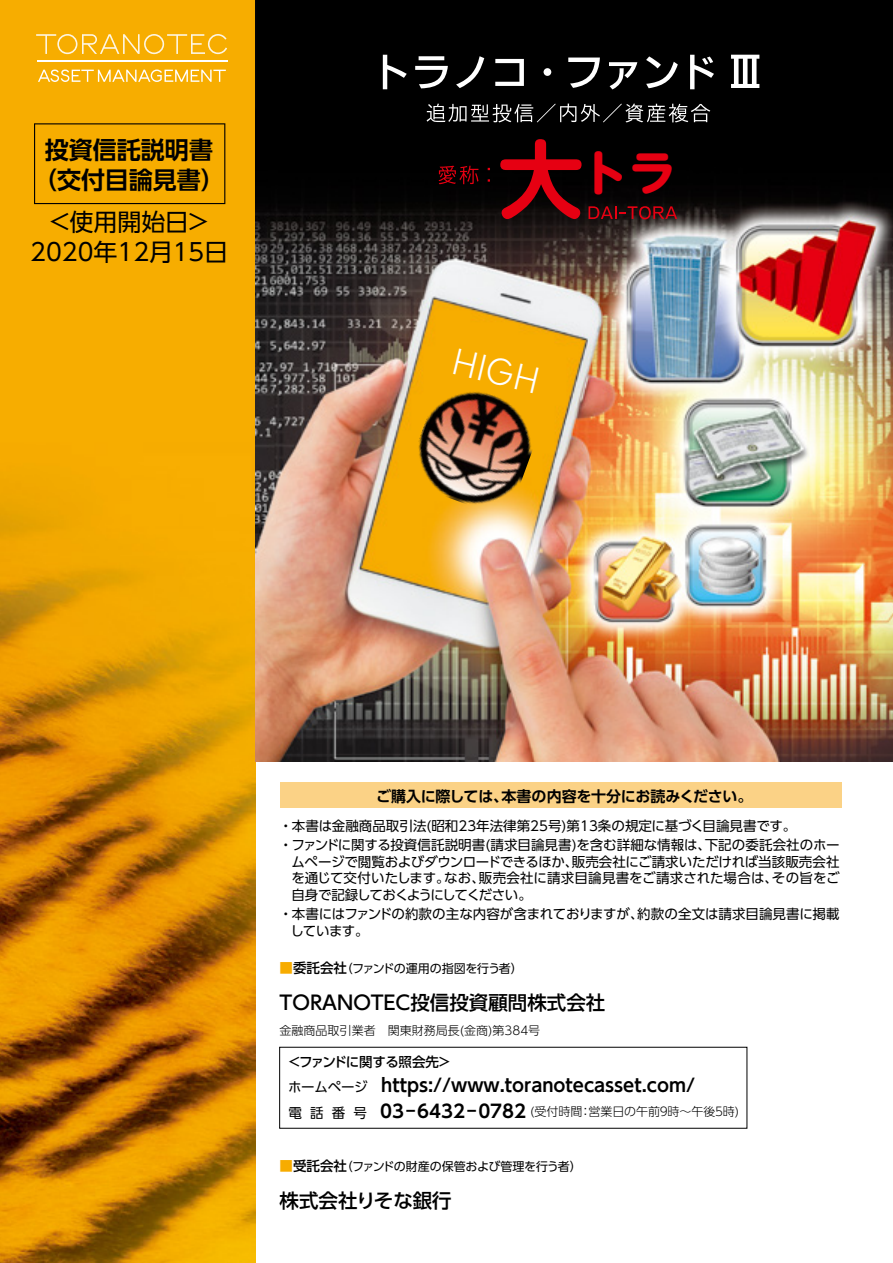
<style>
.page{position:relative;width:893px;height:1263px;background:#fff}
.page>*{position:absolute;margin:0;border:0;box-sizing:border-box;transform-origin:0 0}
.t1{font:700 47.85px "UD Shin M Go Pro";color:#e60012}
.t2{font:300 39px "Neuzeit Gro";color:#fff}
.t3{font:24px/30px "UD Shin Go Pro";color:#000;text-align:center}
.t4{font:700 24px/30px "UD Shin Go Pro De";color:#000;text-align:center}
.t5{font:500 19.5px "UD Shin Go Pro";letter-spacing:-.06em;color:#000}
.t6{font:500 19.5px "UD Shin Go Pro";letter-spacing:-.005em;color:#000}
.t7{font:700 18px "UD Shin Go Pro De";color:#000}
.t8{font:700 15px "UD Shin Go Pro De";letter-spacing:-.015em;color:#000}
.t9{font:13.5px/16.5px "UD Shin Go Pro";color:#000}
.t10{font:500 13.5px "UD Shin Go Pro";letter-spacing:-.035em;color:#000}
.t11{font:300 12px "UD Shin Go Pro";color:#000}
.t12{font:12px "UD Shin Go Pro";letter-spacing:-.025em;color:#000}
.s1{font-family:"UD Shin M Go Pro De";font-size:85.65px}
.s2{font-weight:500;font-size:13.5px;color:#f7ac00}
.s3{font-weight:500;font-size:13.5px}
.s4{font-family:"UD Shin Go Pro";font-weight:400;font-size:13.5px}
.s5{font-weight:400;font-size:13.5px}
.s6{font-family:"UD Shin Go Pro De";font-weight:700;font-size:18px}
</style>
<div class="page">
<img style="left:0;top:0;width:255px;height:1263px">
<svg style="left:36px;top:34px;width:191px;height:20px;background:#f8bb2c"></svg>
<hr style="left:37px;top:60px;width:190px;height:2px;background:#fff">
<svg style="left:38px;top:70px;width:188px;height:12px;background:#f9c44b"></svg>
<div style="left:34px;top:123px;width:191px;height:81px;background:#f7ad00"></div>
<img style="left:255px;top:0;width:638px;height:761px">
<svg style="left:383px;top:55px;width:24px;height:34px"></svg>
<svg style="left:415px;top:56px;width:33px;height:32px"></svg>
<svg style="left:456px;top:56px;width:28px;height:32px"></svg>
<svg style="left:495px;top:59px;width:29px;height:27px"></svg>
<div style="left:544px;top:68px;width:7px;height:8px;background:#fff;border-radius:50%"></div>
<svg style="left:568px;top:58px;width:32px;height:30px"></svg>
<svg style="left:609px;top:62px;width:28px;height:27px"></svg>
<svg style="left:646px;top:56px;width:32px;height:32px"></svg>
<svg style="left:690px;top:55px;width:24px;height:34px"></svg>
<svg style="left:731px;top:55px;width:28px;height:33px"></svg>
<svg style="left:427px;top:104px;width:283px;height:18px;background:#3e3e3e"></svg>
<svg style="left:438px;top:166px;width:40px;height:18px"></svg>
<svg style="left:588px;top:206px;width:89px;height:13px"></svg>
<div style="left:281px;top:782px;width:561px;height:26px;background:#fbd286"></div>
<img style="left:404px;top:377px;width:142px;height:142px">
<h3 class="t4" style="left:33px;top:134px;width:193px">投資信託説明書（交付目論見書）</h3>
<h3 class="t3" style="left:30px;top:206px;width:199px">＜使用開始日＞<br>2020年12月15日</h3>
<h1 class="t1" style="left:498px;top:134px;width:180px"><span class="s1">大</span>トラ</h1>
<h2 class="t2" style="left:458px;top:340px;width:90px;rotate:14deg">HIGH</h2>
<p class="t8" style="left:376px;top:784px;width:378px">ご購入に際しては、本書の内容を十分にお読みください。</p>
<p class="t9" style="left:279px;top:816px;width:562px;line-height:19.5px">・本書は金融商品取引法(昭和23年法律第25号)第13条の規定に基づく目論見書です。<br>・ファンドに関する投資信託説明書(請求目論見書)を含む詳細な情報は、下記の委託会社のホー</p>
<p class="t9" style="left:291px;top:853px;width:550px;text-align:justify">ムページで閲覧およびダウンロードできるほか、販売会社にご請求いただければ当該販売会社を通じて交付いたします。なお、販売会社に請求目論見書をご請求された場合は、その旨をご自身で記録しておくようにしてください。</p>
<p class="t9" style="left:290px;top:906px;width:551px;text-indent:-11px">・本書にはファンドの約款の主な内容が含まれておりますが、約款の全文は請求目論見書に掲載しています。</p>
<p class="t12" style="left:280px;top:959px;width:245px"><span class="s2">■</span><span class="s3">委託会社</span>（ファンドの運用の指図を行う者）</p>
<h3 class="t5" style="left:276px;top:986px;width:331px">ＴＯＲＡＮＯＴＥＣ投信投資顧問株式会社</h3>
<p class="t11" style="left:280px;top:1020px;width:262px">金融商品取引業者　関東財務局長(金商)第384号</p>
<p class="t10" style="left:287px;top:1050px;width:165px">＜ファンドに関する照会先＞</p>
<h3 class="t7" style="left:288px;top:1070px;width:408px"><span class="s4">ホームページ　</span>https://www.toranotecasset.com/</h3>
<p class="t11" style="left:289px;top:1102px;width:452px"><span class="s5">電話 番号　</span><span class="s6">０３－６４３２－０７８２</span>(受付時間：営業日の午前９時～午後５時)</p>
<p class="t12" style="left:280px;top:1157px;width:304px"><span class="s2">■</span><span class="s3">受託会社</span>（ファンドの財産の保管および管理を行う者）</p>
<h3 class="t6" style="left:280px;top:1185px;width:174px">株式会社りそな銀行</h3>
</div>
